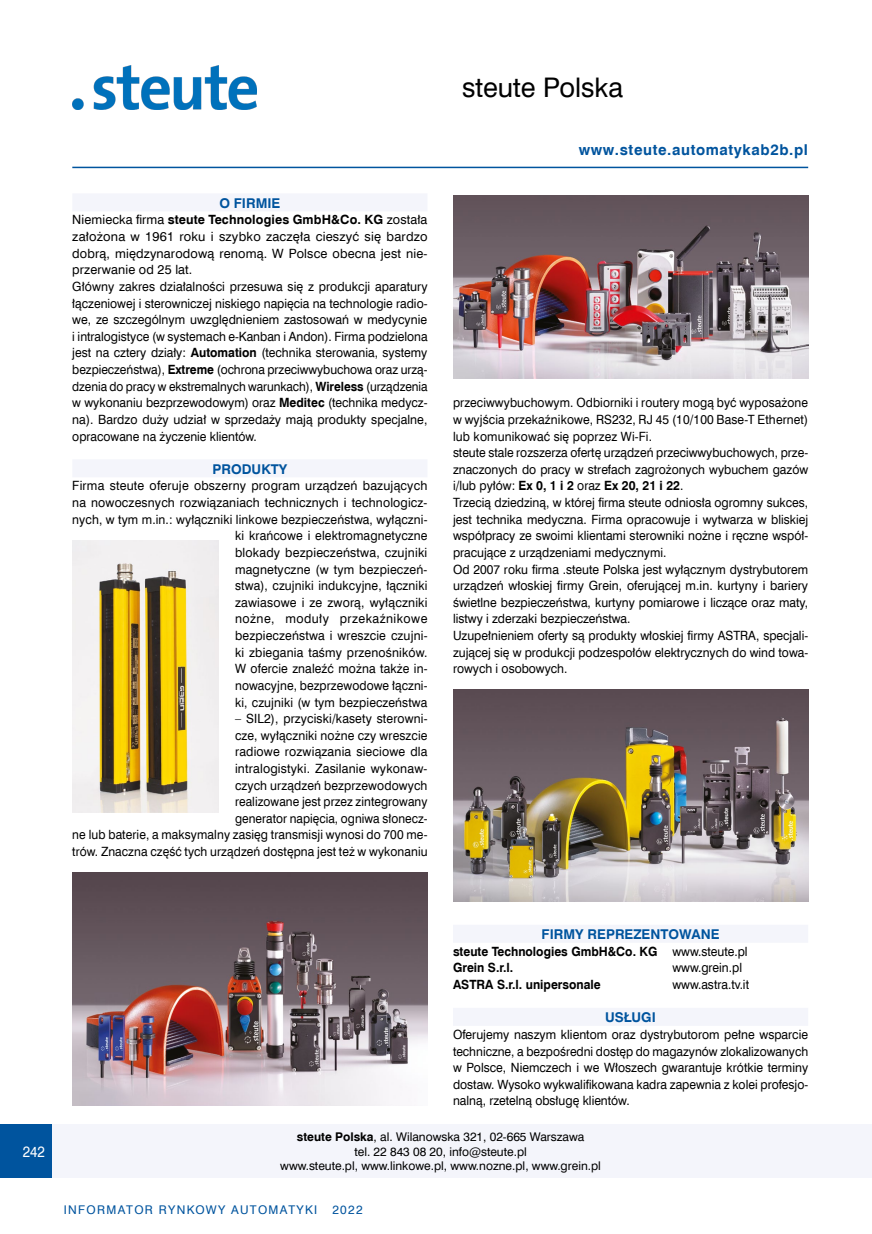
<style>
.page{position:relative;width:872px;height:1234px;background:#fff}
.page>*{position:absolute;margin:0;border:0;box-sizing:border-box;transform-origin:0 0}
.prezFirma{font:27px "Swis 721 EU";color:#000}
.PrezWwwLewa{font:700 15px "Swis 721 EU";letter-spacing:.04em;color:#00549e}
.t1{font:15px "Swis 721 EU";color:#fff;scale:.9 1}
.prezŚródtytuł{font:700 13.5px "Swis 721 EU";color:#00549e}
.prezPodstawowy{font:12.75px/16.6px "Swis 721 EU";letter-spacing:.01em;color:#000;text-align:justify;scale:.95 1}
.prezPodstawowy-2{font:12.75px/16.6px "Swis 721 EU";letter-spacing:.01em;color:#000;text-align:justify;scale:.96 1}
.prezPodstawowy-3{font:12.75px/16.6px "Swis 721 EU";letter-spacing:.01em;color:#000;text-align:justify}
.prezPodstawowy-4{font:12.75px/16.6px "Swis 721 EU";letter-spacing:.01em;color:#000;text-align:justify;scale:.94 1}
.prezPodstawowy-5{font:700 12.75px "Swis 721 EU";color:#000;scale:.95 1}
.prezStopka{font:12px "Swis 721 EU";color:#000}
.t2{font:12px "Swis 721 EU";letter-spacing:.11em;color:#00549e}
.s1{font-weight:700}
.s2{font-weight:400}
</style>
<div class="page">
<hr style="left:72px;top:167px;width:736px;height:1px;background:#00549e">
<div style="left:0;top:1124px;width:872px;height:53px;background:#f4f5fb"></div>
<div style="left:0;top:1124px;width:51px;height:53px;background:#00549e"></div>
<div style="left:72px;top:193px;width:355px;height:18px;background:#f4f5fb"></div>
<div style="left:72px;top:459px;width:355px;height:18px;background:#f4f5fb"></div>
<div style="left:453px;top:924px;width:355px;height:18px;background:#f4f5fb"></div>
<div style="left:453px;top:1007px;width:355px;height:18px;background:#f4f5fb"></div>
<img style="left:73px;top:65px;width:183px;height:45px">
<img style="left:73px;top:872px;width:355px;height:233px">
<img style="left:453px;top:689px;width:355px;height:212px">
<img style="left:72px;top:540px;width:146px;height:272px">
<img style="left:453px;top:195px;width:355px;height:183px">
<p class="prezŚródtytuł" style="left:219px;top:194px;width:63px">O FIRMIE</p>
<p class="prezPodstawowy-3" style="left:72px;top:212px;width:357px">Niemiecka firma <span class="s1">steute Technologies GmbH&amp;Co. KG</span> została założona w 1961 roku i szybko zaczęła cieszyć się bardzo dobrą, międzynarodową renomą. W Polsce obecna jest nie&shy;przerwanie od 25 lat.</p>
<p class="prezPodstawowy-2" style="left:72px;top:278px;width:372px">Główny zakres działalności przesuwa się z produkcji aparatury łączeniowej i sterowniczej niskiego napięcia na technologie radio&shy;we, ze szczególnym uwzględnieniem zastosowań w medycynie i intralogistyce (w systemach e-Kanban i Andon). Firma podzielona jest na cztery działy: <span class="s1">Automation</span> (technika sterowania, systemy bezpieczeństwa), <span class="s1">Extreme</span> (ochrona przeciwwybuchowa oraz urzą&shy;dzenia do pracy w ekstremalnych warunkach), <span class="s1">Wireless</span> (urządzenia w wykonaniu bezprzewodowym) oraz <span class="s1">Meditec</span> (technika medycz&shy;na). Bardzo duży udział w sprzedaży mają produkty specjalne, opracowane na życzenie klientów.</p>
<p class="prezŚródtytuł" style="left:212px;top:460px;width:76px">PRODUKTY</p>
<p class="prezPodstawowy-3" style="left:72px;top:478px;width:357px;text-align:right">Firma steute oferuje obszerny program urządzeń bazujących na nowoczesnych rozwiązaniach technicznych i technologicz&shy;nych, w tym m.in.: wyłączniki linkowe bezpieczeństwa, wyłączni&shy;ki krańcowe i elektromagnetyczne<br>blokady bezpieczeństwa, czujniki<br>magnetyczne (w tym bezpieczeń-<br>stwa), czujniki indukcyjne, łączniki<br>zawiasowe i ze zworą, wyłączniki<br>nożne, moduły przekaźnikowe<br>bezpieczeństwa i wreszcie czujni-<br>ki zbiegania taśmy przenośników.<br>W ofercie znaleźć można także in-<br>nowacyjne, bezprzewodowe łączni-<br>ki, czujniki (w tym bezpieczeństwa</p>
<p class="prezPodstawowy-2" style="left:72px;top:710px;width:372px;text-align:right">– SIL2), przyciski/kasety sterowni-<br>cze, wyłączniki nożne czy wreszcie<br>radiowe rozwiązania sieciowe dla<br>intralogistyki. Zasilanie wykonaw-<br>czych urządzeń bezprzewodowych<br>realizowane jest przez zintegrowany<br>generator napięcia, ogniwa słonecz-<br>ne lub baterie, a maksymalny zasięg transmisji wynosi do 700 me&shy;trów. Znaczna część tych urządzeń dostępna jest też w wykonaniu</p>
<p class="prezFirma" style="left:462px;top:71px;width:163px">steute Polska</p>
<p class="PrezWwwLewa" style="left:579px;top:140px;width:231px">www.steute.automatykab2b.pl</p>
<p class="prezPodstawowy-4" style="left:453px;top:395px;width:379px">przeciwwybuchowym. Odbiorniki i routery mogą być wyposażone w wyjścia przekaźnikowe, RS232, RJ 45 (10/100 Base-T Ethernet) lub komunikować się poprzez Wi-Fi.</p>
<p class="prezPodstawowy" style="left:453px;top:444px;width:375px">steute stale rozszerza ofertę urządzeń przeciwwybuchowych, prze&shy;znaczonych do pracy w strefach zagrożonych wybuchem gazów i/lub pyłów: <span class="s1">Ex 0, 1 i 2</span> oraz <span class="s1">Ex 20, 21 i 22</span>.</p>
<p class="prezPodstawowy" style="left:453px;top:494px;width:375px">Trzecią dziedziną, w której firma steute odniosła ogromny sukces, jest technika medyczna. Firma opracowuje i wytwarza w bliskiej współpracy ze swoimi klientami sterowniki nożne i ręczne współ&shy;pracujące z urządzeniami medycznymi.</p>
<p class="prezPodstawowy" style="left:453px;top:561px;width:375px">Od 2007 roku firma .steute Polska jest wyłącznym dystrybutorem urządzeń włoskiej firmy Grein, oferującej m.in. kurtyny i bariery świetlne bezpieczeństwa, kurtyny pomiarowe i liczące oraz maty, listwy i zderzaki bezpieczeństwa.</p>
<p class="prezPodstawowy" style="left:453px;top:627px;width:375px">Uzupełnieniem oferty są produkty włoskiej firmy ASTRA, specjali&shy;zującej się w produkcji podzespołów elektrycznych do wind towa&shy;rowych i osobowych.</p>
<p class="t1" style="left:23px;top:1141px;width:26px">242</p>
<p class="prezŚródtytuł" style="left:541px;top:925px;width:179px">FIRMY REPREZENTOWANE</p>
<p class="prezPodstawowy-5" style="left:453px;top:943px;width:312px">steute Technologies GmbH&amp;Co. KG <span class="s2">www.steute.pl</span></p>
<p class="prezPodstawowy-5" style="left:453px;top:959px;width:65px">Grein S.r.l.</p>
<p class="prezPodstawowy" style="left:672px;top:959px;width:75px">www.grein.pl</p>
<p class="prezPodstawowy-5" style="left:453px;top:976px;width:157px">ASTRA S.r.l. unipersonale</p>
<p class="prezPodstawowy" style="left:672px;top:976px;width:82px">www.astra.tv.it</p>
<p class="prezŚródtytuł" style="left:605px;top:1008px;width:52px">USŁUGI</p>
<p class="prezPodstawowy" style="left:453px;top:1026px;width:375px">Oferujemy naszym klientom oraz dystrybutorom pełne wsparcie techniczne, a bezpośredni dostęp do magazynów zlokalizowanych w Polsce, Niemczech i we Włoszech gwarantuje krótkie terminy dostaw. Wysoko wykwalifikowana kadra zapewnia z kolei profesjo&shy;nalną, rzetelną obsługę klientów.</p>
<p class="prezStopka" style="left:297px;top:1129px;width:289px"><span class="s1">steute Polska</span>, al. Wilanowska 321, 02-665 Warszawa</p>
<p class="prezStopka" style="left:354px;top:1143px;width:174px">tel. 22 843 08 20, info@steute.pl</p>
<p class="prezStopka" style="left:280px;top:1158px;width:322px">www.steute.pl, www.linkowe.pl, www.nozne.pl, www.grein.pl</p>
<p class="t2" style="left:64px;top:1201px;width:255px">INFORMATOR RYNKOWY AUTOMATYKI</p>
<p class="t2" style="left:332px;top:1201px;width:32px">2022</p>
</div>
